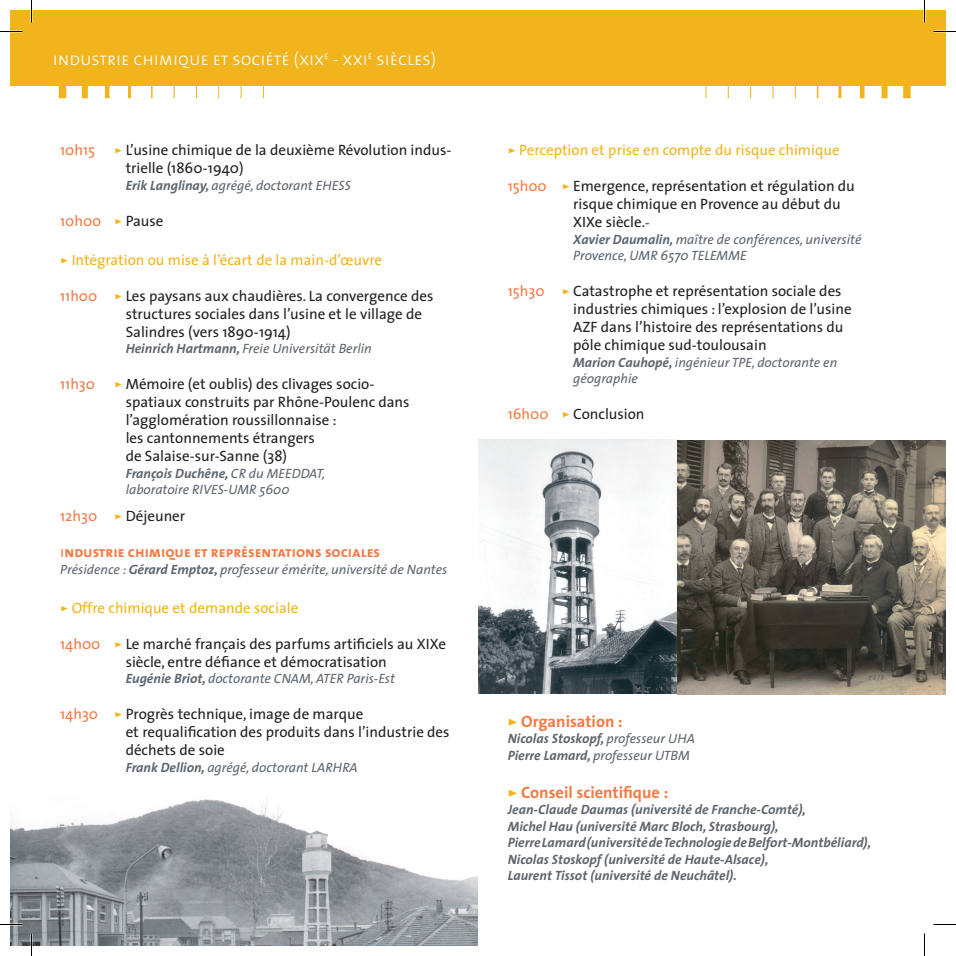
<style>
.page{position:relative;width:956px;height:956px;background:#fff}
.page>*{position:absolute;margin:0;border:0;box-sizing:border-box;transform-origin:0 0}
.t1{font:18px "The Sans Light Caps";color:#fff}
.t2{font:700 16.5px "The Sans";color:#f47943}
.t3{font:15px/18px "The Sans";color:#231f20}
.t4{font:15px "The Sans";color:#f1b41c}
.t5{font:15px "The Sans Bold Caps";color:#f47943}
.t6{font:15px "The Sans";color:#f47943}
.t7{font:italic 13.5px/16.5px "The Sans";color:#5e656e}
.t8{font:italic 700 13.5px/16.5px "The Sans";color:#5e656e}
.s1{font-family:"The Sans Caps";color:#f1b41c}
.s2{font-weight:700}
.s3{color:#231f20}
.s4{font-family:"The Sans Caps"}
.s5{color:#f47943}
.s6{font-weight:700;font-style:italic;font-size:13.5px;color:#5e656e}
.s7{font-family:"The Sans Bold Caps";font-weight:400;color:#f1b41c}
.s8{font-weight:400}
</style>
<div class="page">
<div style="left:10px;top:10px;width:936px;height:76px;background:#f1b41c"></div>
<div style="left:903px;top:86px;width:8px;height:12px;background:#f1b41c"></div>
<div style="left:882px;top:86px;width:6px;height:12px;background:#f1b41c"></div>
<hr style="left:860px;top:86px;width:4px;height:12px;background:#f1b41c">
<svg style="left:838px;top:86px;width:3px;height:12px"></svg>
<svg style="left:817px;top:86px;width:1px;height:12px"></svg>
<svg style="left:795px;top:86px;width:1px;height:12px"></svg>
<svg style="left:773px;top:86px;width:1px;height:12px"></svg>
<svg style="left:750px;top:86px;width:1px;height:12px"></svg>
<svg style="left:728px;top:86px;width:1px;height:12px"></svg>
<svg style="left:706px;top:86px;width:1px;height:12px"></svg>
<div style="left:59px;top:86px;width:7px;height:12px;background:#f1b41c"></div>
<div style="left:82px;top:86px;width:6px;height:12px;background:#f1b41c"></div>
<hr style="left:105px;top:86px;width:4px;height:12px;background:#f1b41c">
<svg style="left:128px;top:86px;width:3px;height:12px"></svg>
<svg style="left:151px;top:86px;width:2px;height:12px"></svg>
<svg style="left:174px;top:86px;width:1px;height:12px"></svg>
<svg style="left:196px;top:86px;width:1px;height:12px"></svg>
<svg style="left:219px;top:86px;width:1px;height:12px"></svg>
<svg style="left:241px;top:86px;width:1px;height:12px"></svg>
<svg style="left:263px;top:86px;width:1px;height:12px"></svg>
<img style="left:10px;top:799px;width:468px;height:147px">
<img style="left:478px;top:439px;width:468px;height:255px">
<hr style="left:0;top:923px;width:22px;height:2px;background:#fff">
<hr style="left:923px;top:0;width:2px;height:23px;background:#fff">
<svg style="left:0;top:31px;width:22px;height:1px"></svg>
<svg style="left:933px;top:31px;width:23px;height:1px"></svg>
<svg style="left:0;top:924px;width:22px;height:1px"></svg>
<svg style="left:933px;top:924px;width:23px;height:1px"></svg>
<svg style="left:31px;top:0;width:1px;height:23px"></svg>
<svg style="left:31px;top:933px;width:1px;height:23px"></svg>
<svg style="left:924px;top:0;width:1px;height:23px"></svg>
<svg style="left:924px;top:933px;width:1px;height:23px"></svg>
<p class="t1" style="left:53px;top:44px;width:385px">industrie chimique et société (xix<sup>e</sup> - xxi<sup>e</sup> siècles)</p>
<p class="t6" style="left:60px;top:138px;width:36px">10h15</p>
<p class="t3" style="left:126px;top:141px;width:327px;text-indent:-11px"><span class="s1">&gt;</span> L’usine chimique de la deuxième Révolution indus&shy;trielle (1860-1940)</p>
<p class="t7" style="left:126px;top:176px;width:227px"><span class="s2">Erik Langlinay,</span> agrégé, doctorant EHESS</p>
<p class="t6" style="left:60px;top:208px;width:105px">10h00 <span class="s1">&gt;</span> <span class="s3">Pause</span></p>
<p class="t4" style="left:60px;top:247px;width:323px"><span class="s4">&gt;</span> Intégration ou mise à l’écart de la main-d’œuvre</p>
<p class="t3" style="left:126px;top:286px;width:309px;text-indent:-65px"><span class="s5">11h00</span> <span class="s1">&gt;</span> Les paysans aux chaudières. La convergence des structures sociales dans l’usine et le village de<br>Salindres (vers 1890-1914)</p>
<p class="t7" style="left:126px;top:340px;width:248px"><span class="s2">Heinrich Hartmann,</span> Freie Universität Berlin</p>
<p class="t6" style="left:60px;top:372px;width:36px">11h30</p>
<p class="t3" style="left:126px;top:375px;width:285px;text-indent:-11px"><span class="s1">&gt;</span> Mémoire (et oublis) des clivages socio&shy;spatiaux construits par Rhône-Poulenc dans l’agglomération roussillonnaise :<br>les cantonnements étrangers<br>de Salaise-sur-Sanne (38)</p>
<p class="t7" style="left:126px;top:464px;width:201px"><span class="s2">François Duchêne,</span> CR du MEEDDAT, laboratoire RIVES-UMR 5600</p>
<p class="t3" style="left:60px;top:507px;width:127px"><span class="s5">12h30</span> <span class="s1">&gt;</span> Déjeuner</p>
<p class="t5" style="left:60px;top:539px;width:321px"><span class="s4">i</span>ndustrie chimique et représentations sociales</p>
<p class="t7" style="left:60px;top:560px;width:389px">Présidence : <span class="s2">Gérard Emptoz,</span> professeur émérite, université de Nantes</p>
<p class="t4" style="left:60px;top:595px;width:240px"><span class="s4">&gt;</span> Offre chimique et demande sociale</p>
<p class="t3" style="left:60px;top:634px;width:387px;text-align:center"><span class="s5">14h00</span> <span class="s1">&gt;</span> Le marché français des parfums artificiels au XIXe siècle, entre défiance et démocratisation</p>
<p class="t7" style="left:126px;top:670px;width:271px"><span class="s2">Eugénie Briot,</span> doctorante CNAM, ATER Paris-Est</p>
<p class="t3" style="left:126px;top:705px;width:325px;text-indent:-65px"><span class="s5">14h30</span> <span class="s1">&gt;</span> Progrès technique, image de marque<br>et requalification des produits dans l’industrie des déchets de soie</p>
<p class="t7" style="left:126px;top:758px;width:234px"><span class="s2">Frank Dellion,</span> agrégé, doctorant LARHRA</p>
<p class="t4" style="left:508px;top:138px;width:333px"><span class="s4">&gt;</span> Perception et prise en compte du risque chimique</p>
<p class="t3" style="left:573px;top:177px;width:283px;text-indent:-65px"><span class="s5">15h00</span> <span class="s1">&gt;</span> Emergence, représentation et régulation du risque chimique en Provence au début du<br>XIXe siècle.<span class="s6">-</span></p>
<p class="t7" style="left:573px;top:230px;width:290px"><span class="s2">Xavier Daumalin,</span> maître de conférences, université<br>Provence, UMR 6570 TELEMME</p>
<p class="t3" style="left:573px;top:282px;width:280px;text-indent:-65px"><span class="s5">15h30</span> <span class="s1">&gt;</span> Catastrophe et représentation sociale des industries chimiques : l’explosion de l’usine AZF dans l’histoire des représentations du pôle chimique sud-toulousain</p>
<p class="t7" style="left:573px;top:353px;width:266px"><span class="s2">Marion Cauhopé,</span> ingénieur TPE, doctorante en géographie</p>
<p class="t3" style="left:508px;top:405px;width:138px"><span class="s5">16h00</span> <span class="s1">&gt;</span> Conclusion</p>
<p class="t2" style="left:508px;top:708px;width:116px"><span class="s7">&gt;</span> Organisation :</p>
<p class="t8" style="left:508px;top:730px;width:189px">Nicolas Stoskopf, <span class="s8">professeur UHA<br></span>Pierre Lamard, <span class="s8">professeur UTBM</span></p>
<p class="t2" style="left:508px;top:778px;width:162px"><span class="s7">&gt;</span> Conseil scientifique :</p>
<p class="t8" style="left:508px;top:801px;width:365px">Jean-Claude Daumas (université de Franche-Comté),<br>Michel Hau (université Marc Bloch, Strasbourg),<br>Pierre Lamard (université de Technologie de Belfort-Montbéliard), Nicolas Stoskopf (université de Haute-Alsace),<br>Laurent Tissot (université de Neuchâtel).</p>
</div>
